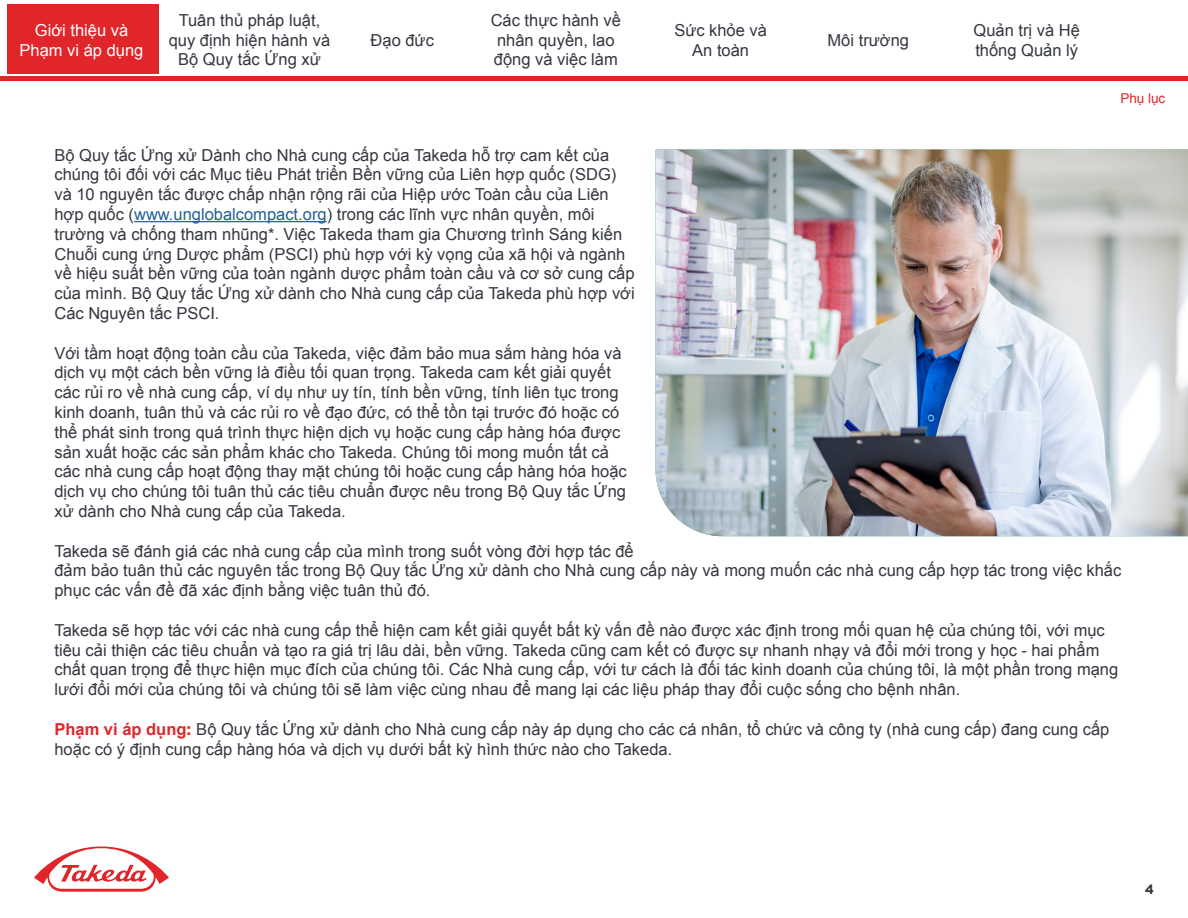
<style>
.page{position:relative;width:1188px;height:918px;background:#fff}
.page>*{position:absolute;margin:0;border:0;box-sizing:border-box;transform-origin:0 0}
.t1{font:16.5px/19.8px "Arial";color:#34373f}
.t2{font:16.5px/19.8px "Arial";color:#fff;text-align:center}
.t3{font:13.5px "Arial";color:#e02629}
.t4{font:700 13.5px "Gotham";color:#34373f}
.s1{color:#215e9e}
.s2{font-weight:700;color:#e0262a}
.s3{font-family:"Gotham";font-weight:700;color:#e0262a}
</style>
<div class="page">
<div style="left:7px;top:5px;width:151px;height:69px;background:#e0262a"></div>
<svg style="left:34px;top:846px;width:135px;height:46px"></svg>
<hr style="left:0;top:77px;width:1188px;height:4px;background:#e0262a">
<hr style="left:134px;top:221px;width:193px;height:1px;background:#215e9e">
<img style="left:656px;top:150px;width:532px;height:386px">
<p class="t2" style="left:20px;top:20px;width:125px">Giới thiệu và<br>Phạm vi áp dụng</p>
<p class="t1" style="left:169px;top:10px;width:163px;text-align:center">Tuân thủ pháp luật, quy định hiện hành và<br>Bộ Quy tắc Ứng xử</p>
<p class="t1" style="left:371px;top:30px;width:65px">Đạo đức</p>
<p class="t1" style="left:491px;top:10px;width:132px">Các thực hành về nhân quyền, lao động và việc làm</p>
<p class="t1" style="left:674px;top:20px;width:94px;text-align:center">Sức khỏe và<br>An toàn</p>
<p class="t1" style="left:828px;top:30px;width:83px">Môi trường</p>
<p class="t1" style="left:974px;top:21px;width:108px">Quản trị và Hệ thống Quản lý</p>
<p class="t3" style="left:1120px;top:90px;width:47px">Phụ lục</p>
<p class="t1" style="left:54px;top:145px;width:582px">Bộ Quy tắc Ứng xử Dành cho Nhà cung cấp của Takeda hỗ trợ cam kết của chúng tôi đối với các Mục tiêu Phát triển Bền vững của Liên hợp quốc (SDG) và 10 nguyên tắc được chấp nhận rộng rãi của Hiệp ước Toàn cầu của Liên hợp quốc (<span class="s1">www.unglobalcompact.org</span>) trong các lĩnh vực nhân quyền, môi trường và chống tham nhũng*. Việc Takeda tham gia Chương trình Sáng kiến Chuỗi cung ứng Dược phẩm (PSCI) phù hợp với kỳ vọng của xã hội và ngành về hiệu suất bền vững của toàn ngành dược phẩm toàn cầu và cơ sở cung cấp của mình. Bộ Quy tắc Ứng xử dành cho Nhà cung cấp của Takeda phù hợp với Các Nguyên tắc PSCI.</p>
<p class="t1" style="left:54px;top:343px;width:574px">Với tầm hoạt động toàn cầu của Takeda, việc đảm bảo mua sắm hàng hóa và dịch vụ một cách bền vững là điều tối quan trọng. Takeda cam kết giải quyết các rủi ro về nhà cung cấp, ví dụ như uy tín, tính bền vững, tính liên tục trong kinh doanh, tuân thủ và các rủi ro về đạo đức, có thể tồn tại trước đó hoặc có thể phát sinh trong quá trình thực hiện dịch vụ hoặc cung cấp hàng hóa được sản xuất hoặc các sản phẩm khác cho Takeda. Chúng tôi mong muốn tất cả các nhà cung cấp hoạt động thay mặt chúng tôi hoặc cung cấp hàng hóa hoặc dịch vụ cho chúng tôi tuân thủ các tiêu chuẩn được nêu trong Bộ Quy tắc Ứng xử dành cho Nhà cung cấp của Takeda.</p>
<p class="t1" style="left:54px;top:541px;width:1068px">Takeda sẽ đánh giá các nhà cung cấp của mình trong suốt vòng đời hợp tác để<br>đảm bảo tuân thủ các nguyên tắc trong Bộ Quy tắc Ứng xử dành cho Nhà cung cấp này và mong muốn các nhà cung cấp hợp tác trong việc khắc phục các vấn đề đã xác định bằng việc tuân thủ đó.</p>
<p class="t1" style="left:54px;top:620px;width:1065px">Takeda sẽ hợp tác với các nhà cung cấp thể hiện cam kết giải quyết bất kỳ vấn đề nào được xác định trong mối quan hệ của chúng tôi, với mục tiêu cải thiện các tiêu chuẩn và tạo ra giá trị lâu dài, bền vững. Takeda cũng cam kết có được sự nhanh nhạy và đổi mới trong y học - hai phẩm chất quan trọng để thực hiện mục đích của chúng tôi. Các Nhà cung cấp, với tư cách là đối tác kinh doanh của chúng tôi, là một phần trong mạng lưới đổi mới của chúng tôi và chúng tôi sẽ làm việc cùng nhau để mang lại các liệu pháp thay đổi cuộc sống cho bệnh nhân.</p>
<p class="t1" style="left:54px;top:719px;width:1056px"><span class="s2">Phạm vi áp dụng</span><span class="s3">:</span> Bộ Quy tắc Ứng xử dành cho Nhà cung cấp này áp dụng cho các cá nhân, tổ chức và công ty (nhà cung cấp) đang cung cấp hoặc có ý định cung cấp hàng hóa và dịch vụ dưới bất kỳ hình thức nào cho Takeda.</p>
<p class="t4" style="left:1145px;top:880px;width:11px">4</p>
</div>
